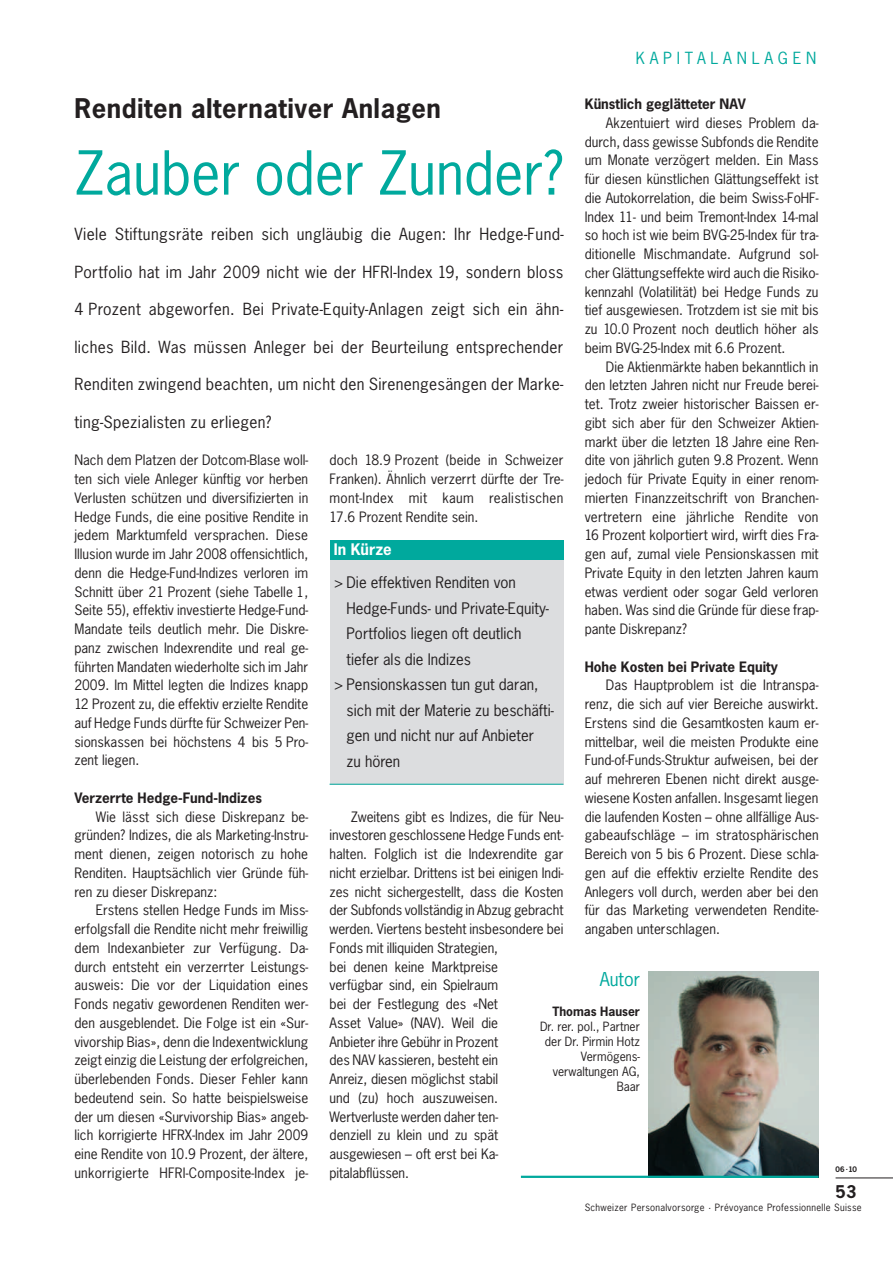
<style>
.page{position:relative;width:893px;height:1263px;background:#fff}
.page>*{position:absolute;margin:0;border:0;box-sizing:border-box;transform-origin:0 0}
._00__Haupttitel_grün{font:57px "News Gothic LT";color:#00a99d}
._01__Obertitel{font:700 25.5px "News Gothic LT";letter-spacing:.02em;color:#231f20}
.t1{font:18px "News Gothic LT";color:#00a99d}
.t2{font:700 16.5px "News Gothic LT";color:#231f20}
._02__Lead_dt{font:15.75px "News Gothic LT";letter-spacing:.02em;color:#231f20}
._08__Rubrik_re_grün{font:15.75px "News Gothic LT";letter-spacing:.3em;color:#00a99d}
._11__In_Kürze{font:15px/25.5px "News Gothic LT";color:#231f20}
._06__klein_fett{font:700 15px "News Gothic LT";color:#fff}
._04__Body_Einzug{font:13.5px/18.8px "News Gothic LT";letter-spacing:-.01em;color:#231f20;text-align:justify}
._04__Body_ohne_Einzu{font:13.5px/18.8px "News Gothic LT";letter-spacing:.005em;color:#231f20;text-align:justify}
._03__Zwischentitel_f{font:700 13.5px "News Gothic LT";color:#231f20}
._06__Autor{font:700 12.15px "News Gothic LT";color:#231f20}
._06__Titel{font:12px/15px "News Gothic LT";color:#231f20;text-align:center}
.t3{font:9.45px "News Gothic LT";letter-spacing:.03em;color:#231f20}
.t4{font:700 7.2px "News Gothic LT";color:#231f20}
</style>
<div class="page">
<hr style="left:836px;top:1178px;width:57px;height:1px;background:#231f20">
<img style="left:648px;top:972px;width:171px;height:204px">
<hr style="left:521px;top:1176px;width:298px;height:2px;background:#00a99d">
<div style="left:330px;top:544px;width:233px;height:240px;background:#dcdddf"></div>
<hr style="left:330px;top:784px;width:233px;height:1px;background:#00a99d">
<div style="left:330px;top:540px;width:233px;height:19px;background:#00a99d"></div>
<p class="_08__Rubrik_re_grün" style="left:636px;top:48px;width:182px">KAPITALANLAGEN</p>
<p class="_01__Obertitel" style="left:74px;top:92px;width:368px">Renditen alternativer Anlagen</p>
<p class="_00__Haupttitel_grün" style="left:74px;top:136px;width:490px">Zauber oder Zunder?</p>
<p class="_02__Lead_dt" style="left:74px;top:224px;width:491px">Viele Stiftungsräte reiben sich ungläubig die Augen: Ihr Hedge-Fund-</p>
<p class="_02__Lead_dt" style="left:74px;top:262px;width:490px">Portfolio hat im Jahr 2009 nicht wie der HFRI-Index 19, sondern bloss</p>
<p class="_02__Lead_dt" style="left:74px;top:299px;width:490px">4 Prozent abgeworfen. Bei Private-Equity-Anlagen zeigt sich ein ähn-</p>
<p class="_02__Lead_dt" style="left:74px;top:337px;width:490px">liches Bild. Was müssen Anleger bei der Beurteilung entsprechender</p>
<p class="_02__Lead_dt" style="left:74px;top:374px;width:490px">Renditen zwingend beachten, um nicht den Sirenengesängen der Marke-</p>
<p class="_02__Lead_dt" style="left:74px;top:412px;width:199px">ting-Spezialisten zu erliegen?</p>
<p class="_03__Zwischentitel_f" style="left:585px;top:95px;width:163px">Künstlich geglätteter NAV</p>
<p class="_04__Body_Einzug" style="left:585px;top:113px;width:235px;text-indent:21px">Akzentuiert wird dieses Problem da&shy;durch, dass gewisse Subfonds die Rendite um Monate verzögert melden. Ein Mass für diesen künstlichen Glättungseffekt ist die Autokorrelation, die beim Swiss-FoHF-Index 11- und beim Tremont-Index 14-mal so hoch ist wie beim BVG-25-Index für tra&shy;ditionelle Mischmandate. Aufgrund sol&shy;cher Glättungseffekte wird auch die Risiko&shy;kennzahl (Volatilität) bei Hedge Funds zu tief ausgewiesen. Trotzdem ist sie mit bis zu 10.0 Prozent noch deutlich höher als beim BVG-25-Index mit 6.6 Prozent.</p>
<p class="_04__Body_Einzug" style="left:585px;top:357px;width:235px;text-indent:21px">Die Aktienmärkte haben bekanntlich in den letzten Jahren nicht nur Freude berei&shy;tet. Trotz zweier historischer Baissen er&shy;gibt sich aber für den Schweizer Aktien&shy;markt über die letzten 18 Jahre eine Ren&shy;dite von jährlich guten 9.8 Prozent. Wenn jedoch für Private Equity in einer renom&shy;mierten Finanzzeitschrift von Branchen&shy;vertretern eine jährliche Rendite von 16 Prozent kolportiert wird, wirft dies Fra&shy;gen auf, zumal viele Pensionskassen mit Private Equity in den letzten Jahren kaum etwas verdient oder sogar Geld verloren haben. Was sind die Gründe für diese frap&shy;pante Diskrepanz?</p>
<p class="_03__Zwischentitel_f" style="left:585px;top:658px;width:195px">Hohe Kosten bei Private Equity</p>
<p class="_04__Body_Einzug" style="left:585px;top:676px;width:235px;text-indent:21px">Das Hauptproblem ist die Intranspa&shy;renz, die sich auf vier Bereiche auswirkt.<br>Erstens sind die Gesamtkosten kaum er&shy;mittelbar, weil die meisten Produkte eine Fund-of-Funds-Struktur aufweisen, bei der auf mehreren Ebenen nicht direkt ausge&shy;wiesene Kosten anfallen. Insgesamt liegen die laufenden Kosten – ohne allfällige Aus&shy;gabeaufschläge – im stratosphärischen Bereich von 5 bis 6 Prozent. Diese schla&shy;gen auf die effektiv erzielte Rendite des Anlegers voll durch, werden aber bei den für das Marketing verwendeten Rendite&shy;angaben unterschlagen.</p>
<p class="_04__Body_Einzug" style="left:330px;top:451px;width:235px">doch 18.9 Prozent (beide in Schweizer Franken). Ähnlich verzerrt dürfte der Tre&shy;mont-Index mit kaum realistischen 17.6 Prozent Rendite sein.</p>
<p class="_04__Body_ohne_Einzu" style="left:74px;top:451px;width:235px">Nach dem Platzen der Dotcom-Blase woll&shy;ten sich viele Anleger künftig vor herben Verlusten schützen und diversifizierten in Hedge Funds, die eine positive Rendite in jedem Marktumfeld versprachen. Diese Illusion wurde im Jahr 2008 offensichtlich, denn die Hedge-Fund-Indizes verloren im Schnitt über 21 Prozent (siehe Tabelle 1, Seite 55), effektiv investierte Hedge-Fund-Mandate teils deutlich mehr. Die Diskre&shy;panz zwischen Indexrendite und real ge&shy;führten Mandaten wiederholte sich im Jahr 2009. Im Mittel legten die Indizes knapp 12 Prozent zu, die effektiv erzielte Rendite auf Hedge Funds dürfte für Schweizer Pen&shy;sionskassen bei höchstens 4 bis 5 Pro&shy;zent liegen.</p>
<p class="_03__Zwischentitel_f" style="left:74px;top:789px;width:189px">Verzerrte Hedge-Fund-Indizes</p>
<p class="_04__Body_Einzug" style="left:74px;top:807px;width:235px;text-indent:21px">Wie lässt sich diese Diskrepanz be&shy;gründen? Indizes, die als Marketing-Instru&shy;ment dienen, zeigen notorisch zu hohe Renditen. Hauptsächlich vier Gründe füh&shy;ren zu dieser Diskrepanz:</p>
<p class="_04__Body_Einzug" style="left:74px;top:901px;width:235px;text-indent:21px">Erstens stellen Hedge Funds im Miss&shy;erfolgsfall die Rendite nicht mehr freiwillig dem Indexanbieter zur Verfügung. Da&shy;durch entsteht ein verzerrter Leistungs&shy;ausweis: Die vor der Liquidation eines Fonds negativ gewordenen Renditen wer&shy;den ausgeblendet. Die Folge ist ein «Sur&shy;vivorship Bias», denn die Indexentwicklung zeigt einzig die Leistung der erfolgreichen, überlebenden Fonds. Dieser Fehler kann bedeutend sein. So hatte beispielsweise der um diesen «Survivorship Bias» angeb&shy;lich korrigierte HFRX-Index im Jahr 2009 eine Rendite von 10.9 Prozent, der ältere, unkorrigierte HFRI-Composite-Index je-</p>
<p class="_06__klein_fett" style="left:334px;top:539px;width:59px">In Kürze</p>
<p class="_11__In_Kürze" style="left:347px;top:570px;width:204px;text-indent:-13px">&gt; Die effektiven Renditen von<br>Hedge-Funds- und Private-Equity-<br>Portfolios liegen oft deutlich tiefer als die Indizes</p>
<p class="_11__In_Kürze" style="left:347px;top:672px;width:209px;text-indent:-13px">&gt; Pensionskassen tun gut daran, sich mit der Materie zu beschäfti&shy;gen und nicht nur auf Anbieter<br>zu hören</p>
<p class="_04__Body_Einzug" style="left:330px;top:807px;width:235px;text-align:left;text-indent:21px">Zweitens gibt es Indizes, die für Neu&shy;investoren geschlossene Hedge Funds ent&shy;halten. Folglich ist die Indexrendite gar nicht erzielbar. Drittens ist bei einigen Indi&shy;zes nicht sichergestellt, dass die Kosten der Subfonds vollständig in Abzug gebracht werden. Viertens besteht insbesondere bei Fonds mit illiquiden Strategien,<br>bei denen keine Marktpreise<br>verfügbar sind, ein Spielraum<br>bei der Festlegung des «Net<br>Asset Value» (NAV). Weil die<br>Anbieter ihre Gebühr in Prozent<br>des NAV kassieren, besteht ein<br>Anreiz, diesen möglichst stabil<br>und (zu) hoch auszuweisen.<br>Wertverluste werden daher ten-<br>denziell zu klein und zu spät ausgewiesen – oft erst bei Ka&shy;pitalabflüssen.</p>
<p class="t1" style="left:600px;top:968px;width:42px">Autor</p>
<p class="_06__Autor" style="left:552px;top:1003px;width:89px">Thomas Hauser</p>
<p class="_06__Titel" style="left:540px;top:1019px;width:101px">Dr. rer. pol., Partner der Dr. Pirmin Hotz</p>
<p class="_06__Titel" style="left:581px;top:1049px;width:61px">Vermögens-</p>
<p class="_06__Titel" style="left:553px;top:1064px;width:89px">verwaltungen AG,</p>
<p class="_06__Titel" style="left:617px;top:1079px;width:25px">Baar</p>
<p class="t4" style="left:836px;top:1164px;width:23px">06.10</p>
<p class="t2" style="left:836px;top:1180px;width:22px">53</p>
<p class="t3" style="left:585px;top:1201px;width:279px">Schweizer Personalvorsorge . Prévoyance Professionnelle Suisse</p>
</div>
